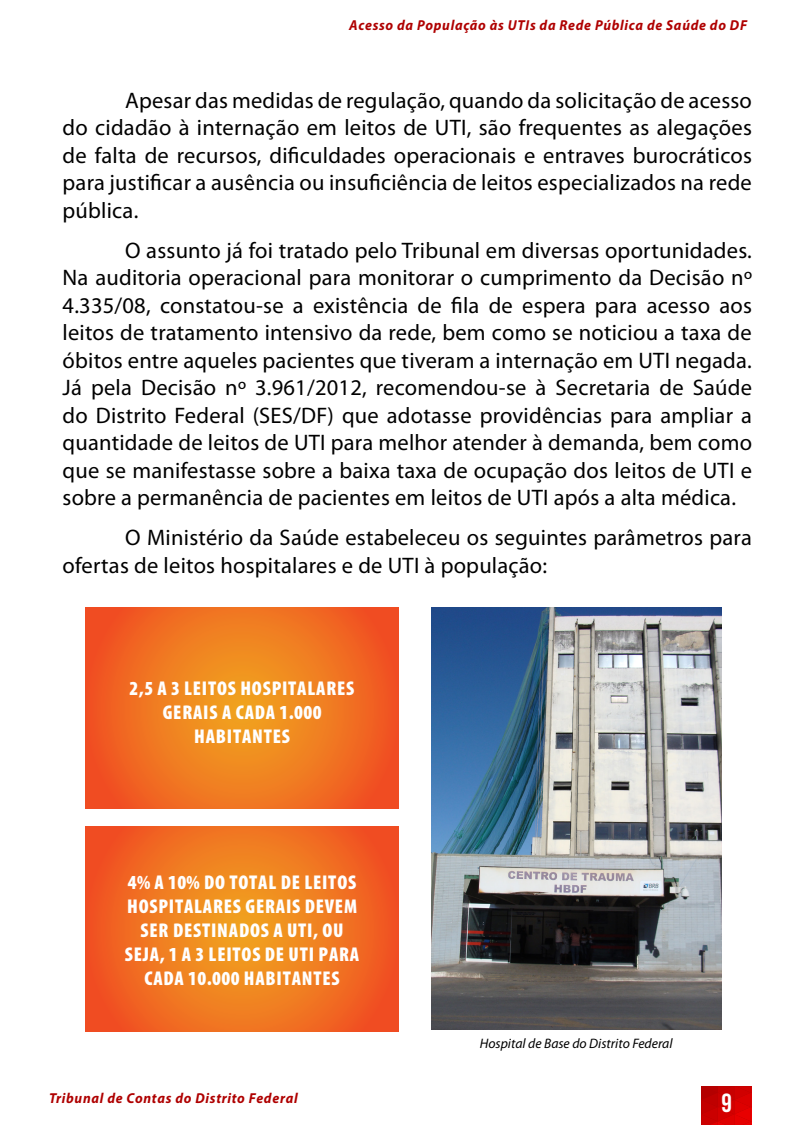
<style>
.page{position:relative;width:797px;height:1125px;background:#fff}
.page>*{position:absolute;margin:0;border:0;box-sizing:border-box;transform-origin:0 0}
.t1{font:26.25px "Bebas Neue";color:#fff}
.corpo_texto{font:22.5px/27.5px "Myriad Pro";letter-spacing:.01em;color:#000;text-align:justify}
.caixinhas_vermelhas{font:900 condensed 20px/24px "Myriad Pro";letter-spacing:.04em;color:#fff;text-align:center}
.t2{font:italic 700 14.5px "Myriad Pro";letter-spacing:.05em;color:#af0000;scale:.95 1}
.fonte{font:italic 13.75px "Myriad Pro";color:#000}
</style>
<div class="page">
<svg style="left:701px;top:1086px;width:50px;height:39px;background:#ce0000"></svg>
<img style="left:431px;top:608px;width:290px;height:422px">
<svg style="left:86px;top:826px;width:312px;height:206px;background:#f07221"></svg>
<svg style="left:86px;top:608px;width:312px;height:201px;background:#f07221"></svg>
<p class="t2" style="left:349px;top:16px;width:420px">Acesso da População às UTIs da Rede Pública de Saúde do DF</p>
<p class="corpo_texto" style="left:62px;top:86px;width:690px;text-indent:62px">Apesar das medidas de regulação, quando da solicitação de acesso do cidadão à internação em leitos de UTI, são frequentes as alegações de falta de recursos, dificuldades operacionais e entraves burocráticos para justificar a ausência ou insuficiência de leitos especializados na rede pública.</p>
<p class="corpo_texto" style="left:62px;top:236px;width:690px;text-indent:62px">O assunto já foi tratado pelo Tribunal em diversas oportunidades.<br>Na auditoria operacional para monitorar o cumprimento da Decisão nº 4.335/08, constatou-se a existência de fila de espera para acesso aos leitos de tratamento intensivo da rede, bem como se noticiou a taxa de óbitos entre aqueles pacientes que tiveram a internação em UTI negada.<br>Já pela Decisão nº 3.961/2012, recomendou-se à Secretaria de Saúde do Distrito Federal (SES/DF) que adotasse providências para ampliar a quantidade de leitos de UTI para melhor atender à demanda, bem como que se manifestasse sobre a baixa taxa de ocupação dos leitos de UTI e sobre a permanência de pacientes em leitos de UTI após a alta médica.</p>
<p class="corpo_texto" style="left:62px;top:524px;width:690px;text-indent:62px">O Ministério da Saúde estabeleceu os seguintes parâmetros para ofertas de leitos hospitalares e de UTI à população:</p>
<p class="caixinhas_vermelhas" style="left:130px;top:676px;width:226px">2,5 A 3 LEITOS HOSPITALARES<br>GERAIS A CADA 1.000<br>HABITANTES</p>
<p class="caixinhas_vermelhas" style="left:125px;top:870px;width:236px">4% A 10% DO TOTAL DE LEITOS<br>HOSPITALARES GERAIS DEVEM<br>SER DESTINADOS A UTI, OU<br>SEJA, 1 A 3 LEITOS DE UTI PARA<br>CADA 10.000 HABITANTES</p>
<p class="t2" style="left:49px;top:1089px;width:263px">Tribunal de Contas do Distrito Federal</p>
<p class="fonte" style="left:479px;top:1035px;width:194px">Hospital de Base do Distrito Federal</p>
<p class="t1" style="left:721px;top:1089px;width:12px">9</p>
</div>
